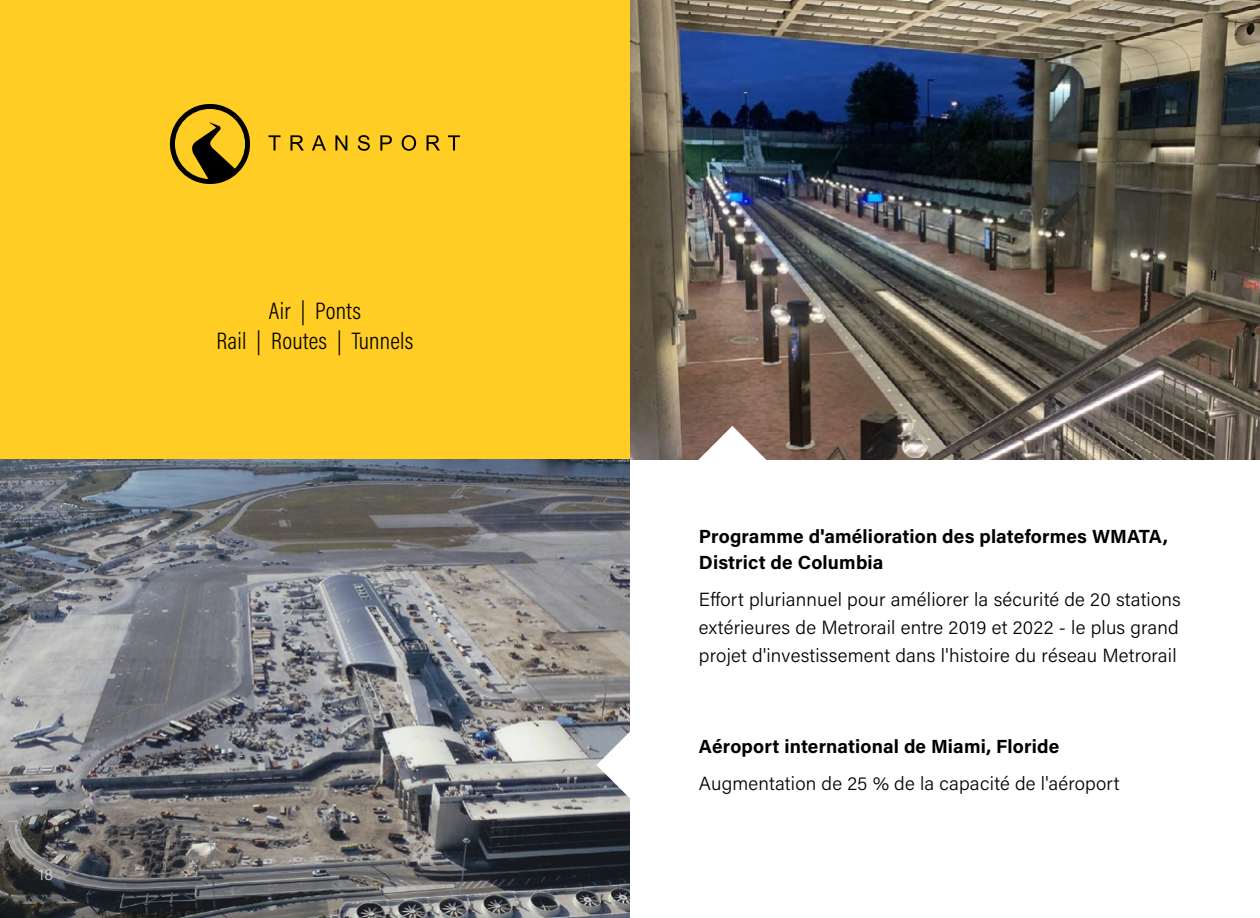
<style>
.page{position:relative;width:1260px;height:918px;background:#fff}
.page>*{position:absolute;margin:0;border:0;box-sizing:border-box;transform-origin:0 0}
.t1{font:300 24px/30px "Acumin Pro Cond";letter-spacing:.01em;color:#000;text-align:center}
.t2{font:300 19px/28px "Acumin Pro";letter-spacing:.01em;color:#000;text-align:justify}
.t3{font:700 19px/26px "Acumin Pro";letter-spacing:.01em;color:#000}
.t4{font:300 16px "Acumin Pro";color:#d1d3d4}
</style>
<div class="page">
<img style="left:0;top:459px;width:630px;height:459px">
<img style="left:630px;top:0;width:630px;height:459px">
<div style="left:0;top:0;width:630px;height:459px;background:#ffcd23"></div>
<svg style="left:698px;top:426px;width:69px;height:34px"></svg>
<svg style="left:597px;top:730px;width:33px;height:70px"></svg>
<svg style="left:170px;top:104px;width:80px;height:80px"></svg>
<svg style="left:269px;top:135px;width:12px;height:16px"></svg>
<svg style="left:290px;top:135px;width:14px;height:16px"></svg>
<svg style="left:312px;top:135px;width:14px;height:16px"></svg>
<svg style="left:335px;top:135px;width:12px;height:16px"></svg>
<svg style="left:358px;top:135px;width:12px;height:16px"></svg>
<svg style="left:380px;top:135px;width:12px;height:16px"></svg>
<svg style="left:402px;top:135px;width:14px;height:16px"></svg>
<svg style="left:427px;top:135px;width:13px;height:16px"></svg>
<svg style="left:448px;top:135px;width:12px;height:16px"></svg>
<p class="t1" style="left:216px;top:295px;width:199px">Air | Ponts<br>Rail | Routes | Tunnels</p>
<p class="t4" style="left:39px;top:863px;width:16px">18</p>
<p class="t3" style="left:699px;top:523px;width:470px">Programme d'amélioration des plateformes WMATA,<br>District de Columbia</p>
<p class="t2" style="left:699px;top:585px;width:483px">Effort pluriannuel pour améliorer la sécurité de 20 stations extérieures de Metrorail entre 2019 et 2022 - le plus grand projet d'investissement dans l'histoire du réseau Metrorail</p>
<p class="t3" style="left:699px;top:733px;width:362px">Aéroport international de Miami, Floride</p>
<p class="t2" style="left:699px;top:769px;width:422px">Augmentation de 25 % de la capacité de l'aéroport</p>
</div>
